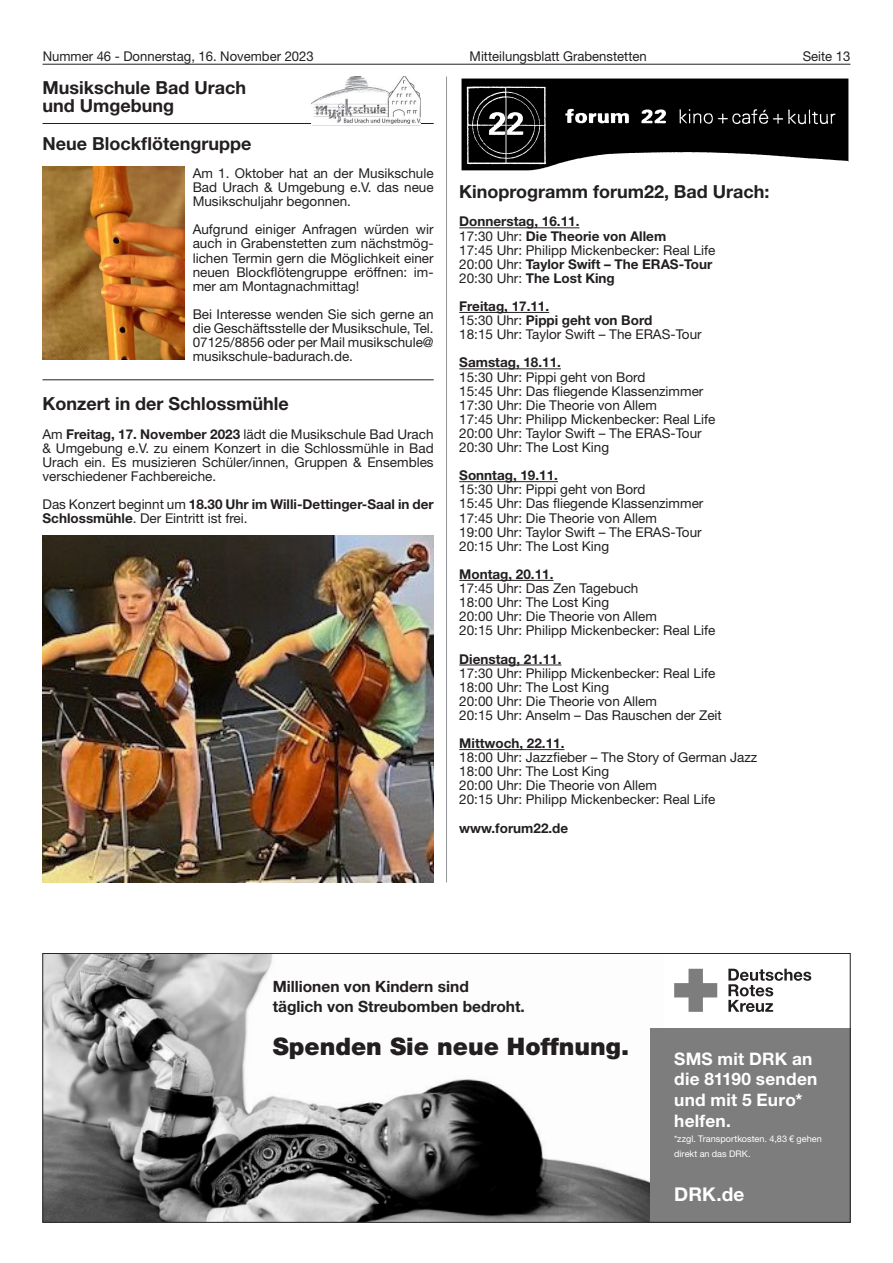
<style>
.page{position:relative;width:893px;height:1263px;background:#fff}
.page>*{position:absolute;margin:0;border:0;box-sizing:border-box;transform-origin:0 0}
.t1{font:24.15px "Qqqlvf Helvetica Neue Black OV GJMCVA";color:#231f20}
.t2{font:19.05px "Kfwhkq Helvetica Neue Bold OV EJMCVA";color:#fff}
.t3{font:700 18px/18px "Helvetica Neue";color:#231f20}
.t4{font:17.25px/20.7px "Kfwhkq Helvetica Neue Bold OV EJMCVA";letter-spacing:.015em;color:#fff}
.t5{font:15.6px/19.8px "Kfwhkq Helvetica Neue Bold OV EJMCVA";color:#231f20}
.t6{font:13.5px/14.1px "Helvetica Neue";color:#231f20}
.t7{font:700 13.5px/14.1px "Helvetica Neue";color:#231f20}
.t8{font:9.15px/14.9px "Wlrftw Helvetica Neue OV FJMCVA";letter-spacing:.005em;color:#fff}
.s1{font-family:"Frutiger";font-weight:900;font-size:14.7px}
.s2{font-weight:700}
.s3{font-weight:400}
</style>
<div class="page">
<hr style="left:43px;top:64px;width:807px;height:1px;background:#231f20">
<hr style="left:446px;top:77px;width:1px;height:805px;background:#939598">
<hr style="left:43px;top:380px;width:391px;height:1px;background:#231f20">
<hr style="left:43px;top:123px;width:391px;height:1px;background:#231f20">
<svg style="left:350px;top:76px;width:71px;height:48px"></svg>
<img style="left:312px;top:77px;width:108px;height:47px">
<img style="left:43px;top:167px;width:141px;height:193px">
<img style="left:43px;top:536px;width:391px;height:346px">
<hr style="left:459px;top:227px;width:120px;height:1px;background:#231f20">
<hr style="left:459px;top:312px;width:90px;height:1px;background:#231f20">
<hr style="left:459px;top:368px;width:102px;height:1px;background:#231f20">
<hr style="left:459px;top:481px;width:99px;height:1px;background:#231f20">
<hr style="left:459px;top:580px;width:94px;height:1px;background:#231f20">
<hr style="left:459px;top:665px;width:102px;height:1px;background:#231f20">
<hr style="left:459px;top:749px;width:105px;height:1px;background:#231f20">
<img style="left:461px;top:78px;width:388px;height:93px">
<img style="left:45px;top:955px;width:605px;height:265px">
<div style="left:650px;top:1028px;width:200px;height:194px;background:#7d7d7d"></div>
<svg style="left:674px;top:969px;width:43px;height:43px"></svg>
<svg style="left:728px;top:969px;width:83px;height:43px"></svg>
<p class="t6" style="left:43px;top:49px;width:273px">Nummer 46 - Donnerstag, 16. November 2023</p>
<p class="t6" style="left:470px;top:49px;width:179px">Mitteilungsblatt Grabenstetten</p>
<p class="t6" style="left:803px;top:49px;width:49px">Seite 13</p>
<h3 class="t3" style="left:43px;top:78px;width:227px">Musikschule Bad Urach und Umgebung<span class="s1">Musikschule</span></h3>
<h3 class="t3" style="left:43px;top:134px;width:210px">Neue Blockflötengruppe</h3>
<p class="t6" style="left:193px;top:166px;width:243px;text-align:justify">Am 1. Oktober hat an der Musikschule Bad Urach &amp; Umgebung e.V. das neue Musikschuljahr begonnen.</p>
<p class="t6" style="left:193px;top:222px;width:242px;text-align:justify">Aufgrund einiger Anfragen würden wir auch in Grabenstetten zum nächstmög&shy;lichen Termin gern die Möglichkeit einer neuen Blockflötengruppe eröffnen: im&shy;mer am Montagnachmittag!</p>
<p class="t6" style="left:193px;top:307px;width:242px;text-align:justify">Bei Interesse wenden Sie sich gerne an die Geschäftsstelle der Musikschule, Tel.<br>07125/8856 oder per Mail musikschule@ musikschule-badurach.de.</p>
<h3 class="t3" style="left:43px;top:395px;width:248px">Konzert in der Schlossmühle</h3>
<p class="t6" style="left:43px;top:427px;width:393px;text-align:justify">Am <span class="s2">Freitag, 17. November 2023</span> lädt die Musikschule Bad Urach &amp; Umgebung e.V. zu einem Konzert in die Schlossmühle in Bad Urach ein. Es musizieren Schüler/innen, Gruppen &amp; Ensembles verschiedener Fachbereiche.</p>
<p class="t7" style="left:43px;top:497px;width:393px"><span class="s3">Das Konzert beginnt um</span> 18.30 Uhr im Willi-Dettinger-Saal in der<br>Schlossmühle<span class="s3">. Der Eintritt ist frei.</span></p>
<h3 class="t3" style="left:459px;top:182px;width:312px">Kinoprogramm forum22, Bad Urach:</h3>
<p class="t7" style="left:459px;top:214px;width:258px">Donnerstag, 16.11.<br><span class="s3">17:30 Uhr:</span> Die Theorie von Allem<br><span class="s3">17:45 Uhr: Philipp Mickenbecker: Real Life<br>20:00 Uhr:</span> Taylor Swift – The ERAS-Tour<br><span class="s3">20:30 Uhr:</span> The Lost King</p>
<p class="t6" style="left:459px;top:299px;width:244px"><span class="s2">Freitag, 17.11.<br></span>15:30 Uhr: <span class="s2">Pippi geht von Bord<br></span>18:15 Uhr: Taylor Swift – The ERAS-Tour</p>
<p class="t7" style="left:459px;top:355px;width:103px">Samstag, 18.11.</p>
<p class="t6" style="left:459px;top:369px;width:258px">15:30 Uhr: Pippi geht von Bord<br>15:45 Uhr: Das fliegende Klassenzimmer 17:30 Uhr: Die Theorie von Allem<br>17:45 Uhr: Philipp Mickenbecker: Real Life 20:00 Uhr: Taylor Swift – The ERAS-Tour 20:30 Uhr: The Lost King</p>
<p class="t7" style="left:459px;top:468px;width:100px">Sonntag, 19.11.</p>
<p class="t6" style="left:459px;top:482px;width:246px">15:30 Uhr: Pippi geht von Bord<br>15:45 Uhr: Das fliegende Klassenzimmer<br>17:45 Uhr: Die Theorie von Allem<br>19:00 Uhr: Taylor Swift – The ERAS-Tour<br>20:15 Uhr: The Lost King</p>
<p class="t7" style="left:459px;top:567px;width:96px">Montag, 20.11.</p>
<p class="t6" style="left:459px;top:581px;width:258px">17:45 Uhr: Das Zen Tagebuch<br>18:00 Uhr: The Lost King<br>20:00 Uhr: Die Theorie von Allem<br>20:15 Uhr: Philipp Mickenbecker: Real Life</p>
<p class="t7" style="left:459px;top:651px;width:104px">Dienstag, 21.11.</p>
<p class="t6" style="left:459px;top:666px;width:264px">17:30 Uhr: Philipp Mickenbecker: Real Life 18:00 Uhr: The Lost King<br>20:00 Uhr: Die Theorie von Allem<br>20:15 Uhr: Anselm – Das Rauschen der Zeit</p>
<p class="t7" style="left:459px;top:736px;width:107px">Mittwoch, 22.11.</p>
<p class="t6" style="left:459px;top:750px;width:300px">18:00 Uhr: Jazzfieber – The Story of German Jazz 18:00 Uhr: The Lost King<br>20:00 Uhr: Die Theorie von Allem<br>20:15 Uhr: Philipp Mickenbecker: Real Life</p>
<p class="t7" style="left:459px;top:820px;width:110px">www.forum22.de</p>
<p class="t5" style="left:273px;top:976px;width:254px">Millionen von Kindern sind<br>täglich von Streubomben bedroht.</p>
<h1 class="t1" style="left:273px;top:1032px;width:358px">Spenden Sie neue Hoffnung.</h1>
<p class="t4" style="left:674px;top:1048px;width:145px">SMS mit DRK an die 81190 senden und mit 5 Euro* helfen.</p>
<p class="t8" style="left:674px;top:1131px;width:149px">*zzgl. Transportkosten. 4,83 € gehen direkt an das DRK.</p>
<h2 class="t2" style="left:674px;top:1183px;width:72px">DRK.de</h2>
</div>
